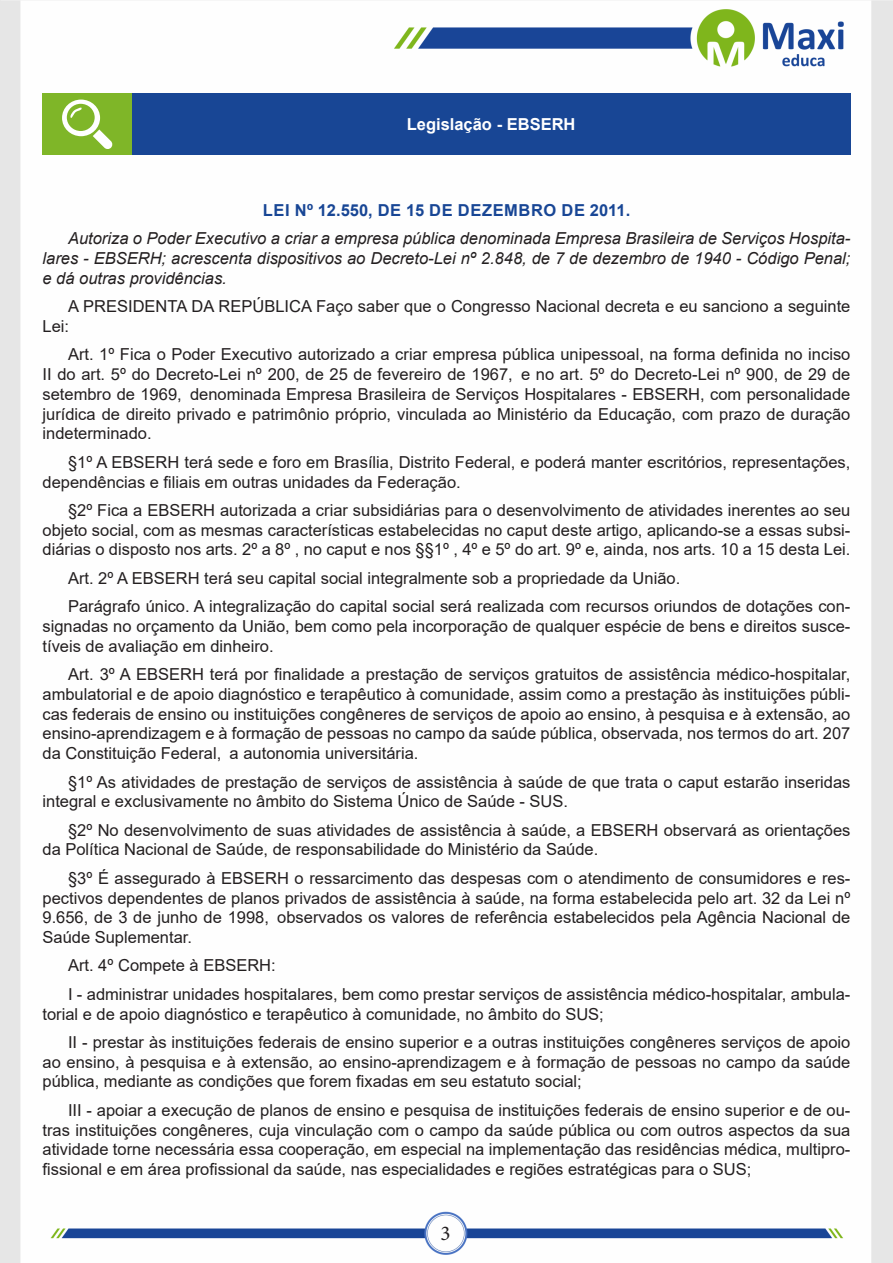
<style>
.page{position:relative;width:893px;height:1263px;background:#fff}
.page>*{position:absolute;margin:0;border:0;box-sizing:border-box;transform-origin:0 0}
.t1{font:21px "Minion Pro";color:#231f20}
.TEXTO_BASE{font:16.5px/19.8px "Arial";color:#231f20;text-align:justify}
.TEXTO_BASE-2{font:italic 16.5px/19.8px "Arial";color:#231f20;text-align:justify}
.TITULO_DE_LEI{font:700 16.5px "Arial";letter-spacing:.035em;color:#184695}
.Titulo_de_Caixa{font:700 16.5px "Arial";color:#fff}
</style>
<div class="page">
<img style="left:0;top:0;width:893px;height:1263px">
<div style="left:43px;top:94px;width:89px;height:61px;background:#7fb628"></div>
<div style="left:132px;top:94px;width:718px;height:61px;background:#184695"></div>
<svg style="left:62px;top:100px;width:51px;height:49px"></svg>
<p class="Titulo_de_Caixa" style="left:407px;top:113px;width:170px">Legislação - EBSERH</p>
<p class="TITULO_DE_LEI" style="left:263px;top:198px;width:369px">LEI Nº 12.550, DE 15 DE DEZEMBRO DE 2011.</p>
<p class="TEXTO_BASE-2" style="left:43px;top:229px;width:809px;text-indent:26px">Autoriza o Poder Executivo a criar a empresa pública denominada Empresa Brasileira de Serviços Hospita&shy;lares - EBSERH; acrescenta dispositivos ao Decreto-Lei nº 2.848, de 7 de dezembro de 1940 - Código Penal; e dá outras providências.</p>
<p class="TEXTO_BASE" style="left:43px;top:296px;width:809px;text-indent:26px">A PRESIDENTA DA REPÚBLICA Faço saber que o Congresso Nacional decreta e eu sanciono a seguinte<br>Lei:</p>
<p class="TEXTO_BASE" style="left:43px;top:344px;width:809px;text-indent:26px">Art. 1º Fica o Poder Executivo autorizado a criar empresa pública unipessoal, na forma definida no inciso II do art. 5º do Decreto-Lei nº 200, de 25 de fevereiro de 1967, e no art. 5º do Decreto-Lei nº 900, de 29 de setembro de 1969, denominada Empresa Brasileira de Serviços Hospitalares - EBSERH, com personalidade jurídica de direito privado e patrimônio próprio, vinculada ao Ministério da Educação, com prazo de duração indeterminado.</p>
<p class="TEXTO_BASE" style="left:43px;top:452px;width:809px;text-indent:26px">§1º A EBSERH terá sede e foro em Brasília, Distrito Federal, e poderá manter escritórios, representações, dependências e filiais em outras unidades da Federação.</p>
<p class="TEXTO_BASE" style="left:43px;top:500px;width:809px;text-indent:26px">§2º Fica a EBSERH autorizada a criar subsidiárias para o desenvolvimento de atividades inerentes ao seu objeto social, com as mesmas características estabelecidas no caput deste artigo, aplicando-se a essas subsi&shy;diárias o disposto nos arts. 2º a 8º , no caput e nos §§1º , 4º e 5º do art. 9º e, ainda, nos arts. 10 a 15 desta Lei.</p>
<p class="TEXTO_BASE" style="left:68px;top:568px;width:614px">Art. 2º A EBSERH terá seu capital social integralmente sob a propriedade da União.</p>
<p class="TEXTO_BASE" style="left:43px;top:596px;width:809px;text-indent:26px">Parágrafo único. A integralização do capital social será realizada com recursos oriundos de dotações con&shy;signadas no orçamento da União, bem como pela incorporação de qualquer espécie de bens e direitos susce&shy;tíveis de avaliação em dinheiro.</p>
<p class="TEXTO_BASE" style="left:43px;top:664px;width:809px;text-indent:26px">Art. 3º A EBSERH terá por finalidade a prestação de serviços gratuitos de assistência médico-hospitalar, ambulatorial e de apoio diagnóstico e terapêutico à comunidade, assim como a prestação às instituições públi&shy;cas federais de ensino ou instituições congêneres de serviços de apoio ao ensino, à pesquisa e à extensão, ao ensino-aprendizagem e à formação de pessoas no campo da saúde pública, observada, nos termos do art. 207 da Constituição Federal, a autonomia universitária.</p>
<p class="TEXTO_BASE" style="left:43px;top:772px;width:809px;text-indent:26px">§1º As atividades de prestação de serviços de assistência à saúde de que trata o caput estarão inseridas integral e exclusivamente no âmbito do Sistema Único de Saúde - SUS.</p>
<p class="TEXTO_BASE" style="left:43px;top:820px;width:809px;text-indent:26px">§2º No desenvolvimento de suas atividades de assistência à saúde, a EBSERH observará as orientações da Política Nacional de Saúde, de responsabilidade do Ministério da Saúde.</p>
<p class="TEXTO_BASE" style="left:43px;top:868px;width:809px;text-indent:26px">§3º É assegurado à EBSERH o ressarcimento das despesas com o atendimento de consumidores e res&shy;pectivos dependentes de planos privados de assistência à saúde, na forma estabelecida pelo art. 32 da Lei nº 9.656, de 3 de junho de 1998, observados os valores de referência estabelecidos pela Agência Nacional de Saúde Suplementar.</p>
<p class="TEXTO_BASE" style="left:68px;top:956px;width:209px">Art. 4º Compete à EBSERH:</p>
<p class="TEXTO_BASE" style="left:43px;top:984px;width:809px;text-indent:26px">I - administrar unidades hospitalares, bem como prestar serviços de assistência médico-hospitalar, ambula&shy;torial e de apoio diagnóstico e terapêutico à comunidade, no âmbito do SUS;</p>
<p class="TEXTO_BASE" style="left:43px;top:1032px;width:809px;text-indent:26px">II - prestar às instituições federais de ensino superior e a outras instituições congêneres serviços de apoio ao ensino, à pesquisa e à extensão, ao ensino-aprendizagem e à formação de pessoas no campo da saúde pública, mediante as condições que forem fixadas em seu estatuto social;</p>
<p class="TEXTO_BASE" style="left:43px;top:1100px;width:809px;text-indent:26px">III - apoiar a execução de planos de ensino e pesquisa de instituições federais de ensino superior e de ou&shy;tras instituições congêneres, cuja vinculação com o campo da saúde pública ou com outros aspectos da sua atividade torne necessária essa cooperação, em especial na implementação das residências médica, multipro&shy;fissional e em área profissional da saúde, nas especialidades e regiões estratégicas para o SUS;</p>
<p class="t1" style="left:440px;top:1219px;width:12px">3</p>
</div>
